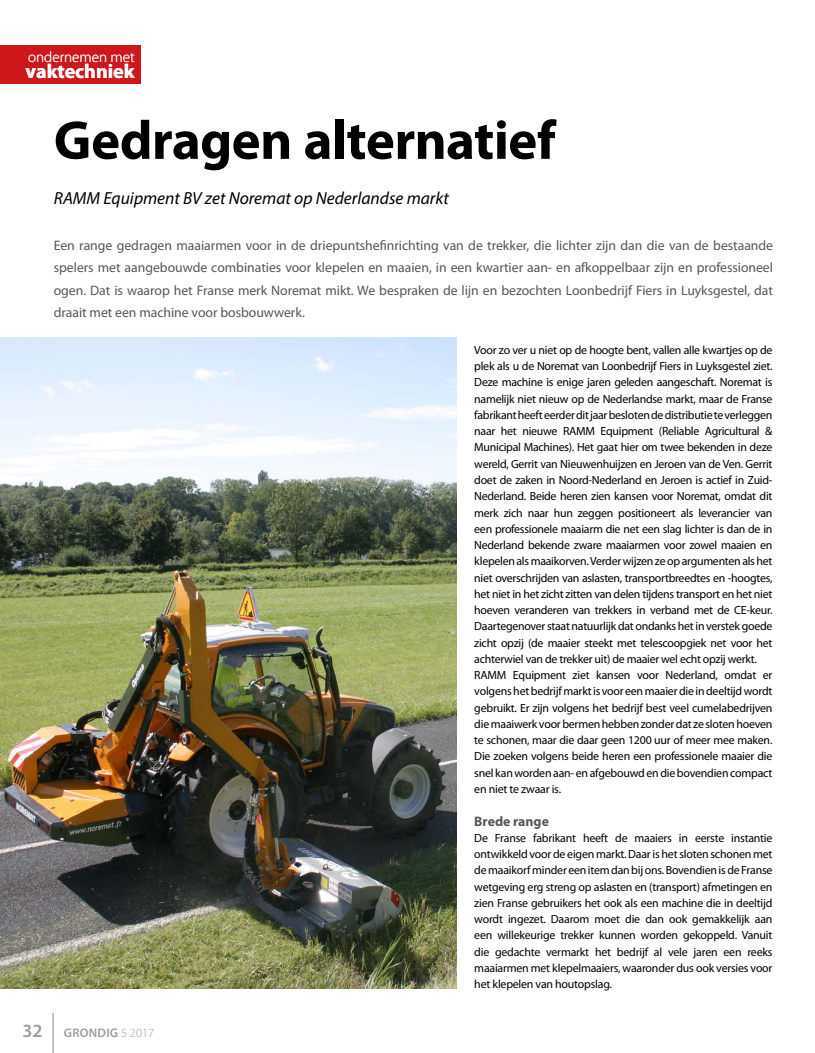
<style>
.page{position:relative;width:815px;height:1053px;background:#fff}
.page>*{position:absolute;margin:0;border:0;box-sizing:border-box;transform-origin:0 0}
.t1{font:700 55px "Myriad Pro";letter-spacing:-.015em;color:#000}
.t2{font:700 20px "Myriad Pro";color:#fff}
.t3{font:italic 17.5px "Myriad Pro";color:#000}
.t4{font:300 15px "Myriad Pro";color:#fff}
.t5{font:13.75px/22.5px "Myriad Pro";letter-spacing:-.005em;color:#575756;text-align:justify}
.t6{font:700 13.75px "Myriad Pro";color:#575756}
.t7{font:600 12.5px "Myriad Pro";letter-spacing:.02em;color:#9d9d9c}
.t8{font:11.88px/16.2px "Myriad Pro";letter-spacing:-.025em;color:#000}
.s1{font-size:18.75px}
.s2{font-weight:300}
</style>
<div class="page">
<div style="left:0;top:45px;width:141px;height:39px;background:#cd171a"></div>
<hr style="left:53px;top:1012px;width:1px;height:40px;background:#9d9d9c">
<img style="left:0;top:338px;width:457px;height:650px">
<p class="t4" style="left:28px;top:49px;width:108px">ondernemen met</p>
<h2 class="t2" style="left:26px;top:58px;width:110px">vaktechniek</h2>
<h1 class="t1" style="left:54px;top:104px;width:503px">Gedragen alternatief</h1>
<h3 class="t3" style="left:54px;top:188px;width:397px">RAMM Equipment BV zet Noremat op Nederlandse markt</h3>
<p class="t5" style="left:54px;top:233px;width:721px">Een range gedragen maaiarmen voor in de driepuntshefinrichting van de trekker, die lichter zijn dan die van de bestaande spelers met aangebouwde combinaties voor klepelen en maaien, in een kwartier aan- en afkoppelbaar zijn en professioneel ogen. Dat is waarop het Franse merk Noremat mikt. We bespraken de lijn en bezochten Loonbedrijf Fiers in Luyksgestel, dat draait met een machine voor bosbouwwerk.</p>
<p class="t8" style="left:474px;top:341px;width:300px">Voor zo ver u niet op de hoogte bent, vallen alle kwartjes op de plek als u de Noremat van Loonbedrijf Fiers in Luyksgestel ziet.<br>Deze machine is enige jaren geleden aangeschaft. Noremat is namelijk niet nieuw op de Nederlandse markt, maar de Franse fabrikant heeft eerder dit jaar besloten de distributie te verleggen naar het nieuwe RAMM Equipment (Reliable Agricultural &amp; Municipal Machines). Het gaat hier om twee bekenden in deze wereld, Gerrit van Nieuwenhuijzen en Jeroen van de Ven. Gerrit doet de zaken in Noord-Nederland en Jeroen is actief in Zuid-Nederland. Beide heren zien kansen voor Noremat, omdat dit merk zich naar hun zeggen positioneert als leverancier van een professionele maaiarm die net een slag lichter is dan de in Nederland bekende zware maaiarmen voor zowel maaien en klepelen als maaikorven. Verder wijzen ze op argumenten als het niet overschrijden van aslasten, transportbreedtes en -hoogtes, het niet in het zicht zitten van delen tijdens transport en het niet hoeven veranderen van trekkers in verband met de CE-keur.<br>Daartegenover staat natuurlijk dat ondanks het in verstek goede zicht opzij (de maaier steekt met telescoopgiek net voor het achterwiel van de trekker uit) de maaier wel echt opzij werkt.<br>RAMM Equipment ziet kansen voor Nederland, omdat er volgens het bedrijf markt is voor een maaier die in deeltijd wordt gebruikt. Er zijn volgens het bedrijf best veel cumelabedrijven die maaiwerk voor bermen hebben zonder dat ze sloten hoeven te schonen, maar die daar geen 1200 uur of meer mee maken.<br>Die zoeken volgens beide heren een professionele maaier die snel kan worden aan- en afgebouwd en die bovendien compact en niet te zwaar is.</p>
<p class="t6" style="left:474px;top:811px;width:76px">Brede range</p>
<p class="t8" style="left:474px;top:829px;width:300px;text-align:justify">De Franse fabrikant heeft de maaiers in eerste instantie ontwikkeld voor de eigen markt. Daar is het sloten schonen met de maaikorf minder een item dan bij ons. Bovendien is de Franse wetgeving erg streng op aslasten en (transport) afmetingen en zien Franse gebruikers het ook als een machine die in deeltijd wordt ingezet. Daarom moet die dan ook gemakkelijk aan een willekeurige trekker kunnen worden gekoppeld. Vanuit die gedachte vermarkt het bedrijf al vele jaren een reeks maaiarmen met klepelmaaiers, waaronder dus ook versies voor het klepelen van houtopslag.</p>
<p class="t7" style="left:22px;top:1024px;width:133px"><span class="s1">32</span> GRONDIG <span class="s2">5 2017</span></p>
</div>
